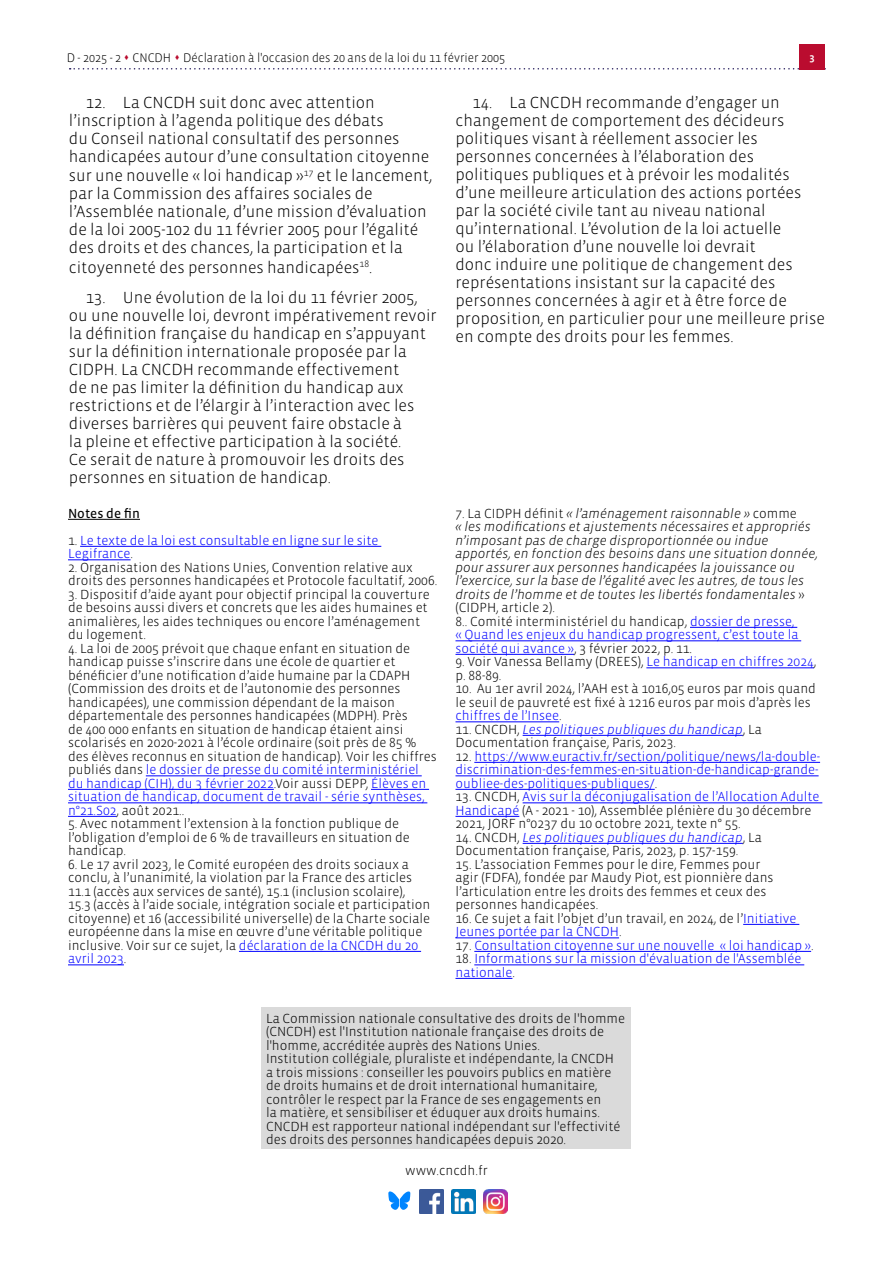
<style>
.page{position:relative;width:893px;height:1263px;background:#fff}
.page>*{position:absolute;margin:0;border:0;box-sizing:border-box;transform-origin:0 0}
.t1{font:300 16.5px/18px "Vista Sans OT";color:#000}
.notes_de_bas_de_page{font:300 13.5px/13.5px "Vista Sans OT";color:#000}
.contenu{font:300 13.5px/13.5px "Vista Sans OT";color:#000}
.notes_de_bas_de_page-2{font:300 13.5px/13.5px "Vista Sans OT";color:#00f}
.notes_de_bas_de_page-3{font:italic 300 13.5px/13.5px "Vista Sans OT";color:#000}
.notes_de_bas_de_page-4{font:13.5px "Vista Sans OT";color:#000}
.t2{font:300 12.75px "Vista Sans OT";color:#000;scale:.95 1}
.t3{font:500 10.5px "Vista Sans OT";color:#fff}
.s1{color:#ba0c2f}
.s2{color:#000}
.s3{color:#00f}
.s4{font-style:normal}
.s5{font-style:italic;color:#00f}
</style>
<div class="page">
<svg style="left:70px;top:68px;width:755px;height:2px"></svg>
<div style="left:799px;top:44px;width:26px;height:25px;background:#ba0c2f"></div>
<hr style="left:68px;top:519px;width:72px;height:1px;background:#000">
<hr style="left:80px;top:546px;width:301px;height:1px;background:#00f">
<hr style="left:68px;top:559px;width:63px;height:1px;background:#00f">
<hr style="left:146px;top:775px;width:276px;height:1px;background:#00f">
<hr style="left:68px;top:789px;width:206px;height:1px;background:#00f">
<hr style="left:371px;top:789px;width:58px;height:1px;background:#00f">
<hr style="left:68px;top:802px;width:359px;height:1px;background:#00f">
<hr style="left:68px;top:816px;width:49px;height:1px;background:#00f">
<hr style="left:239px;top:951px;width:182px;height:1px;background:#00f">
<hr style="left:68px;top:964px;width:56px;height:1px;background:#00f">
<hr style="left:690px;top:627px;width:107px;height:1px;background:#00f">
<hr style="left:455px;top:641px;width:346px;height:1px;background:#00f">
<hr style="left:455px;top:654px;width:119px;height:1px;background:#00f">
<hr style="left:646px;top:668px;width:168px;height:1px;background:#00f">
<hr style="left:455px;top:722px;width:104px;height:1px;background:#00f">
<hr style="left:523px;top:735px;width:220px;height:1px;background:#00f">
<hr style="left:474px;top:762px;width:346px;height:1px;background:#00f">
<hr style="left:455px;top:776px;width:364px;height:1px;background:#00f">
<hr style="left:455px;top:789px;width:200px;height:1px;background:#00f">
<hr style="left:523px;top:803px;width:299px;height:1px;background:#00f">
<hr style="left:455px;top:816px;width:64px;height:1px;background:#00f">
<hr style="left:523px;top:843px;width:220px;height:1px;background:#00f">
<hr style="left:743px;top:924px;width:56px;height:1px;background:#00f">
<hr style="left:455px;top:938px;width:164px;height:1px;background:#00f">
<hr style="left:474px;top:951px;width:337px;height:1px;background:#00f">
<hr style="left:474px;top:965px;width:330px;height:1px;background:#00f">
<hr style="left:455px;top:978px;width:57px;height:1px;background:#00f">
<div style="left:262px;top:1007px;width:369px;height:141px;background:#dadada"></div>
<svg style="left:388px;top:1191px;width:22px;height:19px"></svg>
<img style="left:419px;top:1189px;width:24px;height:24px">
<img style="left:451px;top:1189px;width:24px;height:24px">
<img style="left:484px;top:1189px;width:23px;height:24px">
<p class="t2" style="left:67px;top:51px;width:463px">D - 2025 - 2 <span class="s1">▲</span> CNCDH <span class="s1">▲</span> Déclaration à l'occasion des 20 ans de la loi du 11 février 2005</p>
<p class="t3" style="left:810px;top:52px;width:7px">3</p>
<p class="t1" style="left:69px;top:93px;width:362px;text-indent:17px">12. La CNCDH suit donc avec attention l’inscription à l’agenda politique des débats<br>du Conseil national consultatif des personnes handicapées autour d’une consultation citoyenne</p>
<p class="t1" style="left:69px;top:167px;width:365px">sur une nouvelle « loi handicap »<sup>17</sup> et le lancement, par la Commission des affaires sociales de l’Assemblée nationale, d’une mission d’évaluation de la loi 2005-102 du 11 février 2005 pour l’égalité des droits et des chances, la participation et la</p>
<p class="t1" style="left:69px;top:258px;width:305px">citoyenneté des personnes handicapées<sup>18</sup>.</p>
<p class="t1" style="left:69px;top:289px;width:369px;text-indent:17px">13. Une évolution de la loi du 11 février 2005, ou une nouvelle loi, devront impérativement revoir la définition française du handicap en s’appuyant sur la définition internationale proposée par la CIDPH. La CNCDH recommande effectivement<br>de ne pas limiter la définition du handicap aux restrictions et de l’élargir à l’interaction avec les diverses barrières qui peuvent faire obstacle à<br>la pleine et effective participation à la société.<br>Ce serait de nature à promouvoir les droits des personnes en situation de handicap.</p>
<p class="notes_de_bas_de_page-4" style="left:68px;top:506px;width:73px">Notes de fin</p>
<p class="notes_de_bas_de_page-2" style="left:68px;top:533px;width:312px"><span class="s2">1.</span> Le texte de la loi est consultable en ligne sur le site<br>Legifrance<span class="s2">.</span></p>
<p class="notes_de_bas_de_page" style="left:68px;top:560px;width:371px">2. Organisation des Nations Unies, Convention relative aux droits des personnes handicapées et Protocole facultatif, 2006.</p>
<p class="notes_de_bas_de_page" style="left:68px;top:587px;width:363px">3. Dispositif d’aide ayant pour objectif principal la couverture de besoins aussi divers et concrets que les aides humaines et animalières, les aides techniques ou encore l’aménagement du logement.</p>
<p class="notes_de_bas_de_page" style="left:68px;top:641px;width:370px">4. La loi de 2005 prévoit que chaque enfant en situation de handicap puisse s’inscrire dans une école de quartier et bénéficier d’une notification d’aide humaine par la CDAPH (Commission des droits et de l’autonomie des personnes handicapées), une commission dépendant de la maison départementale des personnes handicapées (MDPH). Près<br>de 400 000 enfants en situation de handicap étaient ainsi scolarisés en 2020-2021 à l’école ordinaire (soit près de 85 % des élèves reconnus en situation de handicap). Voir les chiffres publiés dans <span class="s3">le dossier de presse du comité interministériel du handicap (CIH), du 3 février 2022</span>.Voir aussi DEPP, <span class="s3">Élèves en situation de handicap, document de travail - série synthèses, n°21.S02</span>, août 2021..</p>
<p class="notes_de_bas_de_page" style="left:68px;top:817px;width:343px">5. Avec notamment l’extension à la fonction publique de l’obligation d’emploi de 6 % de travailleurs en situation de handicap.</p>
<p class="notes_de_bas_de_page" style="left:68px;top:857px;width:364px">6. Le 17 avril 2023, le Comité européen des droits sociaux a conclu, à l’unanimité, la violation par la France des articles 11.1 (accès aux services de santé), 15.1 (inclusion scolaire), 15.3 (accès à l’aide sociale, intégration sociale et participation citoyenne) et 16 (accessibilité universelle) de la Charte sociale européenne dans la mise en œuvre d’une véritable politique inclusive. Voir sur ce sujet, la <span class="s3">déclaration de la CNCDH du 20 avril 2023</span>.</p>
<p class="t1" style="left:455px;top:93px;width:371px;text-indent:17px">14. La CNCDH recommande d’engager un changement de comportement des décideurs politiques visant à réellement associer les personnes concernées à l’élaboration des politiques publiques et à prévoir les modalités d’une meilleure articulation des actions portées par la société civile tant au niveau national qu’international. L’évolution de la loi actuelle<br>ou l’élaboration d’une nouvelle loi devrait<br>donc induire une politique de changement des représentations insistant sur la capacité des personnes concernées à agir et à être force de proposition, en particulier pour une meilleure prise en compte des droits pour les femmes.</p>
<p class="notes_de_bas_de_page-3" style="left:455px;top:506px;width:364px"><span class="s4">7. La CIDPH définit</span> « l’aménagement raisonnable » <span class="s4">comme<br></span>« les modifications et ajustements nécessaires et appropriés n’imposant pas de charge disproportionnée ou indue apportés, en fonction des besoins dans une situation donnée, pour assurer aux personnes handicapées la jouissance ou l’exercice, sur la base de l’égalité avec les autres, de tous les droits de l’homme et de toutes les libertés fondamentales <span class="s4">» (CIDPH, article 2).</span></p>
<p class="notes_de_bas_de_page-2" style="left:455px;top:614px;width:344px"><span class="s2">8.. Comité interministériel du handicap,</span> dossier de presse, « Quand les enjeux du handicap progressent, c’est toute la société qui avance »<span class="s2">, 3 février 2022, p. 11.</span></p>
<p class="notes_de_bas_de_page" style="left:455px;top:655px;width:362px">9. Voir Vanessa Bellamy (DREES), <span class="s3">Le handicap en chiffres 2024</span>, p. 88-89.</p>
<p class="notes_de_bas_de_page" style="left:455px;top:682px;width:362px">10. Au 1er avril 2024, l’AAH est à 1016,05 euros par mois quand le seuil de pauvreté est fixé à 1216 euros par mois d’après les <span class="s3">chiffres de l’Insee</span>.</p>
<p class="notes_de_bas_de_page" style="left:455px;top:722px;width:308px">11. CNCDH, <span class="s5">Les politiques publiques du handicap</span>, La<br>Documentation française, Paris, 2023.</p>
<p class="notes_de_bas_de_page-2" style="left:455px;top:749px;width:366px;text-align:justify"><span class="s2">12.</span> https://www.euractiv.fr/section/politique/news/la-double&shy;discrimination-des-femmes-en-situation-de-handicap-grande&shy;oubliee-des-politiques-publiques/<span class="s2">.</span></p>
<p class="notes_de_bas_de_page" style="left:455px;top:790px;width:366px">13. CNCDH, <span class="s3">Avis sur la déconjugalisation de l’Allocation Adulte<br>Handicapé</span> (A - 2021 - 10), Assemblée plénière du 30 décembre<br>2021, JORF n°0237 du 10 octobre 2021, texte n° 55.</p>
<p class="notes_de_bas_de_page" style="left:455px;top:830px;width:308px">14. CNCDH, <span class="s5">Les politiques publiques du handicap</span>, La<br>Documentation française, Paris, 2023, p. 157-159.</p>
<p class="notes_de_bas_de_page" style="left:455px;top:857px;width:320px">15. L’association Femmes pour le dire, Femmes pour agir (FDFA), fondée par Maudy Piot, est pionnière dans l’articulation entre les droits des femmes et ceux des personnes handicapées.</p>
<p class="notes_de_bas_de_page" style="left:455px;top:911px;width:343px">16. Ce sujet a fait l’objet d’un travail, en 2024, de l’<span class="s3">Initiative<br>Jeunes portée par la CNCDH</span>.</p>
<p class="notes_de_bas_de_page-2" style="left:455px;top:938px;width:360px"><span class="s2">17.</span> Consultation citoyenne sur une nouvelle « loi handicap »<span class="s2">.</span></p>
<p class="notes_de_bas_de_page-2" style="left:455px;top:952px;width:348px"><span class="s2">18.</span> Informations sur la mission d'évaluation de l'Assemblée nationale<span class="s2">.</span></p>
<p class="contenu" style="left:266px;top:1011px;width:361px">La Commission nationale consultative des droits de l'homme (CNCDH) est l'Institution nationale française des droits de l'homme, accréditée auprès des Nations Unies.<br>Institution collégiale, pluraliste et indépendante, la CNCDH<br>a trois missions : conseiller les pouvoirs publics en matière de droits humains et de droit international humanitaire, contrôler le respect par la France de ses engagements en<br>la matière, et sensibiliser et éduquer aux droits humains.<br>CNCDH est rapporteur national indépendant sur l'effectivité des droits des personnes handicapées depuis 2020.</p>
<p class="notes_de_bas_de_page" style="left:405px;top:1164px;width:84px">www.cncdh.fr</p>
</div>
